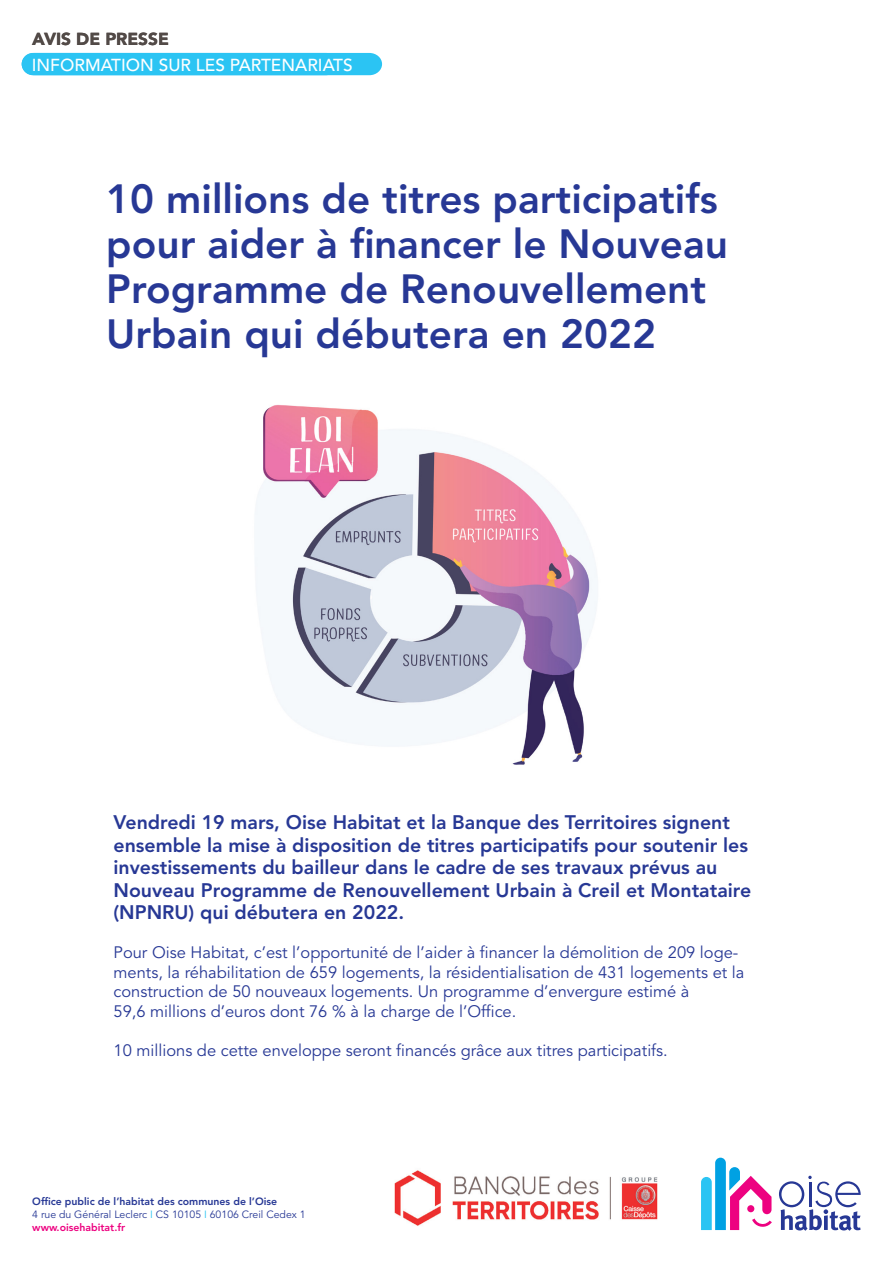
<style>
.page{position:relative;width:893px;height:1263px;background:#fff}
.page>*{position:absolute;margin:0;border:0;box-sizing:border-box;transform-origin:0 0}
.t1{font:800 40.5px/45px "Avenir LT Std";color:#273895}
.t2{font:800 19.5px/22.5px "Avenir LT Std";color:#273895}
.t3{font:500 17.25px "Avenir LT Std";color:#fff}
.t4{font:900 17.25px "Avenir LT Std";color:#524a47}
.t5{font:16.5px/19.5px "Avenir LT Std";color:#273895}
.t6{font:10.5px/12.8px "Avenir LT Std";color:#273895}
.s1{font-weight:800}
.s2{color:#2bc4f3}
.s3{font-weight:800;color:#ed0280}
</style>
<div class="page">
<svg style="left:701px;top:1158px;width:71px;height:72px"></svg>
<svg style="left:779px;top:1176px;width:82px;height:55px"></svg>
<div style="left:22px;top:53px;width:360px;height:22px;background:#2bc4f3"></div>
<img style="left:255px;top:405px;width:342px;height:360px">
<img style="left:394px;top:1170px;width:264px;height:56px">
<p class="t4" style="left:32px;top:29px;width:138px">AVIS DE PRESSE</p>
<p class="t3" style="left:32px;top:55px;width:323px">INFORMATION SUR LES PARTENARIATS</p>
<p class="t3" style="left:220px;top:55px;width:105px">PAT IMOINE</p>
<h1 class="t1" style="left:106px;top:177px;width:623px">10 millions de titres participatifs pour aider à financer le Nouveau<br>Programme de Renouvellement<br>Urbain qui débutera en 2022</h1>
<p class="t2" style="left:114px;top:811px;width:639px">Vendredi 19 mars, Oise Habitat et la Banque des Territoires signent ensemble la mise à disposition de titres participatifs pour soutenir les investissements du bailleur dans le cadre de ses travaux prévus au Nouveau Programme de Renouvellement Urbain à Creil et Montataire (NPNRU) qui débutera en 2022.</p>
<p class="t5" style="left:114px;top:943px;width:632px">Pour Oise Habitat, c’est l’opportunité de l’aider à financer la démolition de 209 loge&shy;ments, la réhabilitation de 659 logements, la résidentialisation de 431 logements et la construction de 50 nouveaux logements. Un programme d’envergure estimé à<br>59,6 millions d’euros dont 76 % à la charge de l’Office.</p>
<p class="t5" style="left:114px;top:1041px;width:556px">10 millions de cette enveloppe seront financés grâce aux titres participatifs.</p>
<p class="t6" style="left:32px;top:1195px;width:275px"><span class="s1">Office public de l’habitat des communes de l’Oise<br></span>4 rue du Général Leclerc <span class="s2">I</span> CS 10105 <span class="s2">I</span> 60106 Creil Cedex 1 <span class="s3">www.oisehabitat.fr</span></p>
</div>
